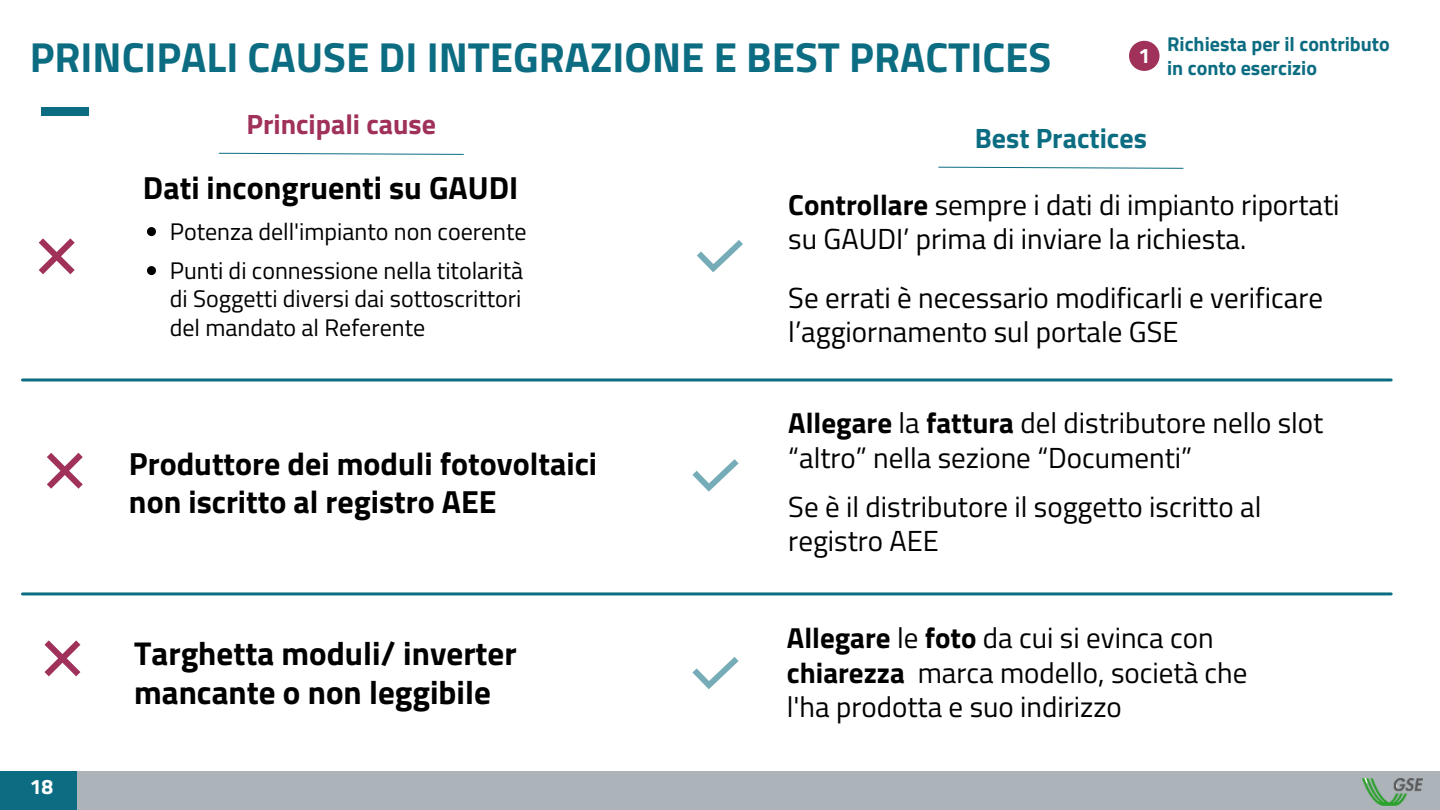
<style>
.page{position:relative;width:1440px;height:810px;background:#fff}
.page>*{position:absolute;margin:0;border:0;box-sizing:border-box;transform-origin:0 0}
.t1{font:700 42px "Titillium Web";color:#0c6d82}
.t2{font:700 33px/39px "Titillium Web";color:#000}
.t3{font:700 32px/38.2px "Titillium Web";color:#000}
.t4{font:29px/34.5px "Titillium Web";color:#000}
.t5{font:700 28px "Titillium Web";color:#9f315b}
.t6{font:700 28px "Titillium Web";color:#0c6d82}
.t7{font:24px/28.5px "Titillium Web";color:#000;text-align:justify}
.t8{font:700 21.1px "Titillium Web";color:#fff}
.t9{font:700 21px "Titillium Web";color:#fff}
.t10{font:700 20px/24px "Titillium Web";color:#0c6d82}
.s1{font-weight:700}
</style>
<div class="page">
<div style="left:0;top:772px;width:1440px;height:38px;background:#acb3b9"></div>
<div style="left:0;top:772px;width:76px;height:38px;background:#0c6d82"></div>
<div style="left:42px;top:107px;width:47px;height:9px;background:#0c6d82"></div>
<img style="left:1363px;top:779px;width:59px;height:27px">
<svg style="left:147px;top:227px;width:9px;height:9px"></svg>
<svg style="left:147px;top:266px;width:9px;height:9px"></svg>
<svg style="left:39px;top:238px;width:36px;height:36px"></svg>
<svg style="left:47px;top:453px;width:36px;height:36px"></svg>
<svg style="left:45px;top:640px;width:35px;height:36px"></svg>
<svg style="left:697px;top:240px;width:46px;height:32px"></svg>
<svg style="left:692px;top:459px;width:47px;height:33px"></svg>
<svg style="left:692px;top:657px;width:47px;height:32px"></svg>
<hr style="left:22px;top:378px;width:1369px;height:3px;background:#0c6d82">
<hr style="left:22px;top:592px;width:1369px;height:3px;background:#0c6d82">
<svg style="left:1129px;top:40px;width:31px;height:31px"></svg>
<svg style="left:218px;top:153px;width:246px;height:2px"></svg>
<svg style="left:938px;top:166px;width:246px;height:3px"></svg>
<p class="t1" style="left:30px;top:25px;width:1023px">PRINCIPALI CAUSE DI INTEGRAZIONE E BEST PRACTICES</p>
<p class="t8" style="left:1138px;top:40px;width:13px">1</p>
<p class="t5" style="left:247px;top:102px;width:191px">Principali cause</p>
<h4 class="t6" style="left:975px;top:116px;width:173px">Best Practices</h4>
<h4 class="t10" style="left:1167px;top:31px;width:224px">Richiesta per il contributo in conto esercizio</h4>
<h2 class="t9" style="left:30px;top:770px;width:25px">18</h2>
<p class="t3" style="left:143px;top:168px;width:377px">Dati incongruenti su GAUDI</p>
<h3 class="t7" style="left:170px;top:217px;width:358px">Potenza dell'impianto non coerente</h3>
<h2 class="t7" style="left:170px;top:256px;width:355px">Punti di connessione nella titolarità di Soggetti diversi dai sottoscrittori del mandato al Referente</h2>
<p class="t3" style="left:129px;top:444px;width:470px">Produttore dei moduli fotovoltaici non iscritto al registro AEE</p>
<p class="t2" style="left:134px;top:633px;width:384px">Targhetta moduli/ inverter mancante o non leggibile</p>
<p class="t4" style="left:788px;top:187px;width:553px"><span class="s1">Controllare</span> sempre i dati di impianto riportati su GAUDI’ prima di inviare la richiesta.</p>
<h4 class="t4" style="left:788px;top:280px;width:536px">Se errati è necessario modificarli e verificare l’aggiornamento sul portale GSE</h4>
<h3 class="t4" style="left:788px;top:405px;width:537px"><span class="s1">Allegare</span> la <span class="s1">fattura</span> del distributore nello slot “altro” nella sezione “Documenti”</h3>
<p class="t4" style="left:788px;top:489px;width:475px">Se è il distributore il soggetto iscritto al registro AEE</p>
<p class="t4" style="left:787px;top:620px;width:462px"><span class="s1">Allegare</span> le <span class="s1">foto</span> da cui si evinca con <span class="s1">chiarezza</span> marca modello, società che l'ha prodotta e suo indirizzo</p>
</div>
